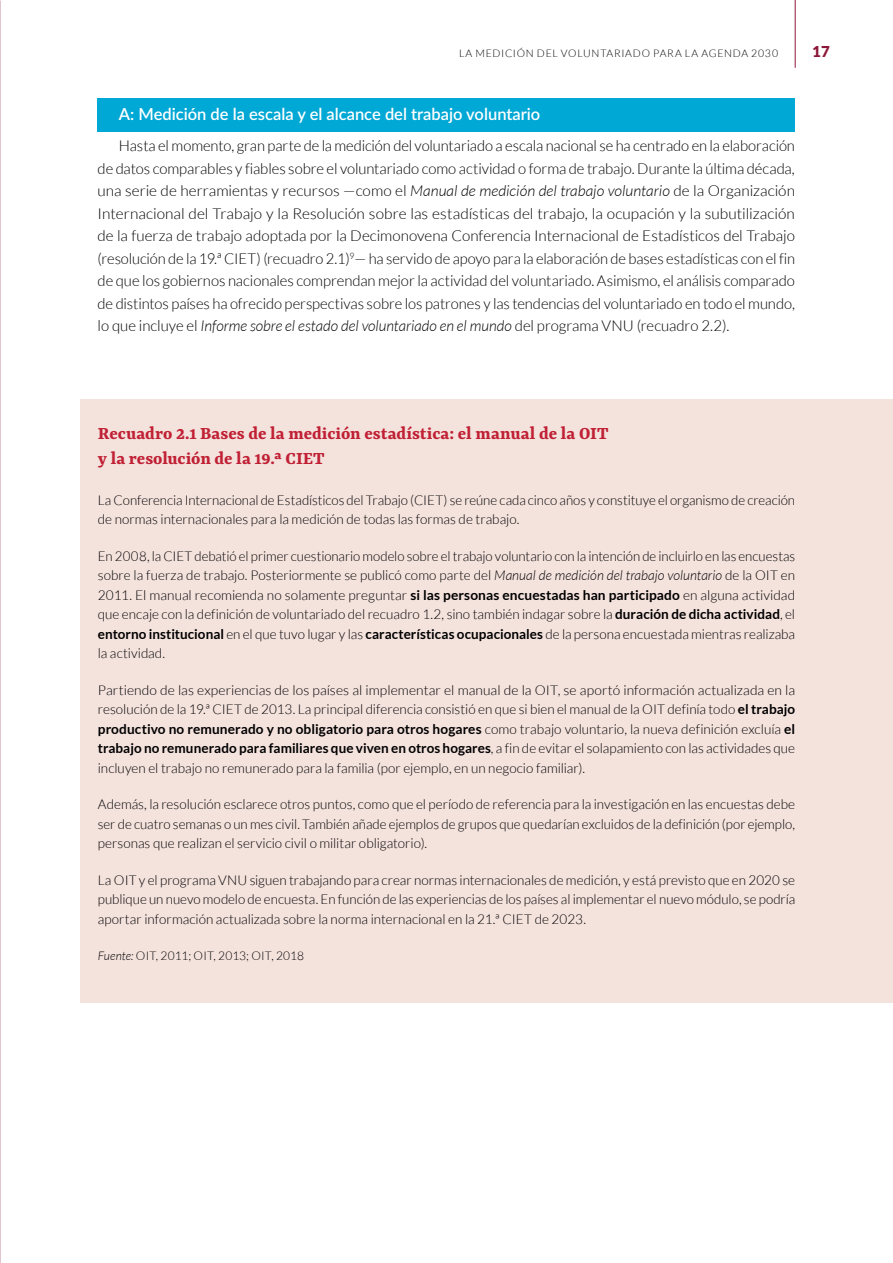
<style>
.page{position:relative;width:893px;height:1263px;background:#fff}
.page>*{position:absolute;margin:0;border:0;box-sizing:border-box;transform-origin:0 0}
.t1{font:700 19.5px/25.5px "Yrsa";color:#c02034}
.t2{font:600 16.5px "Lato";color:#fff}
.t3{font:300 15px/22.5px "Lato";letter-spacing:-.005em;color:#000;text-align:justify}
.t4{font:900 15px "Lato";color:#8c1739}
.t5{font:300 13.5px/19.5px "Lato";color:#000;text-align:justify}
.t6{font:300 12px "Lato";letter-spacing:.01em;color:#000}
.t7{font:300 10.5px "Lato";letter-spacing:.07em;color:#000}
.s1{font-style:italic}
.s2{font-weight:700}
</style>
<div class="page">
<hr style="left:795px;top:0;width:1px;height:68px;background:#8c1739">
<div style="left:98px;top:98px;width:697px;height:33px;background:#00a8d5"></div>
<div style="left:81px;top:399px;width:812px;height:604px;background:#f4e2dd"></div>
<p class="t7" style="left:459px;top:47px;width:321px">LA MEDICIÓN DEL VOLUNTARIADO PARA LA AGENDA 2030</p>
<p class="t4" style="left:812px;top:43px;width:19px">17</p>
<p class="t2" style="left:119px;top:102px;width:423px">A: Medición de la escala y el alcance del trabajo voluntario</p>
<p class="t3" style="left:98px;top:135px;width:699px;text-indent:21px">Hasta el momento, gran parte de la medición del voluntariado a escala nacional se ha centrado en la elaboración de datos comparables y fiables sobre el voluntariado como actividad o forma de trabajo. Durante la última década, una serie de herramientas y recursos —como el <span class="s1">Manual de medición del trabajo voluntario</span> de la Organización Internacional del Trabajo y la Resolución sobre las estadísticas del trabajo, la ocupación y la subutilización de la fuerza de trabajo adoptada por la Decimonovena Conferencia Internacional de Estadísticos del Trabajo (resolución de la 19.ª CIET) (recuadro 2.1)<sup>9</sup>— ha servido de apoyo para la elaboración de bases estadísticas con el fin de que los gobiernos nacionales comprendan mejor la actividad del voluntariado. Asimismo, el análisis comparado de distintos países ha ofrecido perspectivas sobre los patrones y las tendencias del voluntariado en todo el mundo, lo que incluye el <span class="s1">Informe sobre el estado del voluntariado en el mundo</span> del programa VNU (recuadro 2.2).</p>
<h1 class="t1" style="left:98px;top:420px;width:512px">Recuadro 2.1 Bases de la medición estadística: el manual de la OIT y la resolución de la 19.ª CIET</h1>
<p class="t5" style="left:98px;top:490px;width:699px">La Conferencia Internacional de Estadísticos del Trabajo (CIET) se reúne cada cinco años y constituye el organismo de creación de normas internacionales para la medición de todas las formas de trabajo.</p>
<p class="t5" style="left:98px;top:546px;width:699px">En 2008, la CIET debatió el primer cuestionario modelo sobre el trabajo voluntario con la intención de incluirlo en las encuestas sobre la fuerza de trabajo. Posteriormente se publicó como parte del <span class="s1">Manual de medición del trabajo voluntario</span> de la OIT en 2011. El manual recomienda no solamente preguntar <span class="s2">si las personas encuestadas han participado</span> en alguna actividad que encaje con la definición de voluntariado del recuadro 1.2, sino también indagar sobre la <span class="s2">duración de dicha actividad</span>, el <span class="s2">entorno institucional</span> en el que tuvo lugar y las <span class="s2">características ocupacionales</span> de la persona encuestada mientras realizaba la actividad.</p>
<p class="t5" style="left:98px;top:680px;width:699px">Partiendo de las experiencias de los países al implementar el manual de la OIT, se aportó información actualizada en la resolución de la 19.ª CIET de 2013. La principal diferencia consistió en que si bien el manual de la OIT definía todo <span class="s2">el trabajo productivo no remunerado y no obligatorio para otros hogares</span> como trabajo voluntario, la nueva definición excluía <span class="s2">el trabajo no remunerado para familiares que viven en otros hogares</span>, a fin de evitar el solapamiento con las actividades que incluyen el trabajo no remunerado para la familia (por ejemplo, en un negocio familiar).</p>
<p class="t5" style="left:98px;top:795px;width:699px">Además, la resolución esclarece otros puntos, como que el período de referencia para la investigación en las encuestas debe ser de cuatro semanas o un mes civil. También añade ejemplos de grupos que quedarían excluidos de la definición (por ejemplo, personas que realizan el servicio civil o militar obligatorio).</p>
<p class="t5" style="left:98px;top:870px;width:699px">La OIT y el programa VNU siguen trabajando para crear normas internacionales de medición, y está previsto que en 2020 se publique un nuevo modelo de encuesta. En función de las experiencias de los países al implementar el nuevo módulo, se podría aportar información actualizada sobre la norma internacional en la 21.ª CIET de 2023.</p>
<p class="t6" style="left:98px;top:950px;width:208px"><span class="s1">Fuente:</span> OIT, 2011; OIT, 2013; OIT, 2018</p>
</div>
